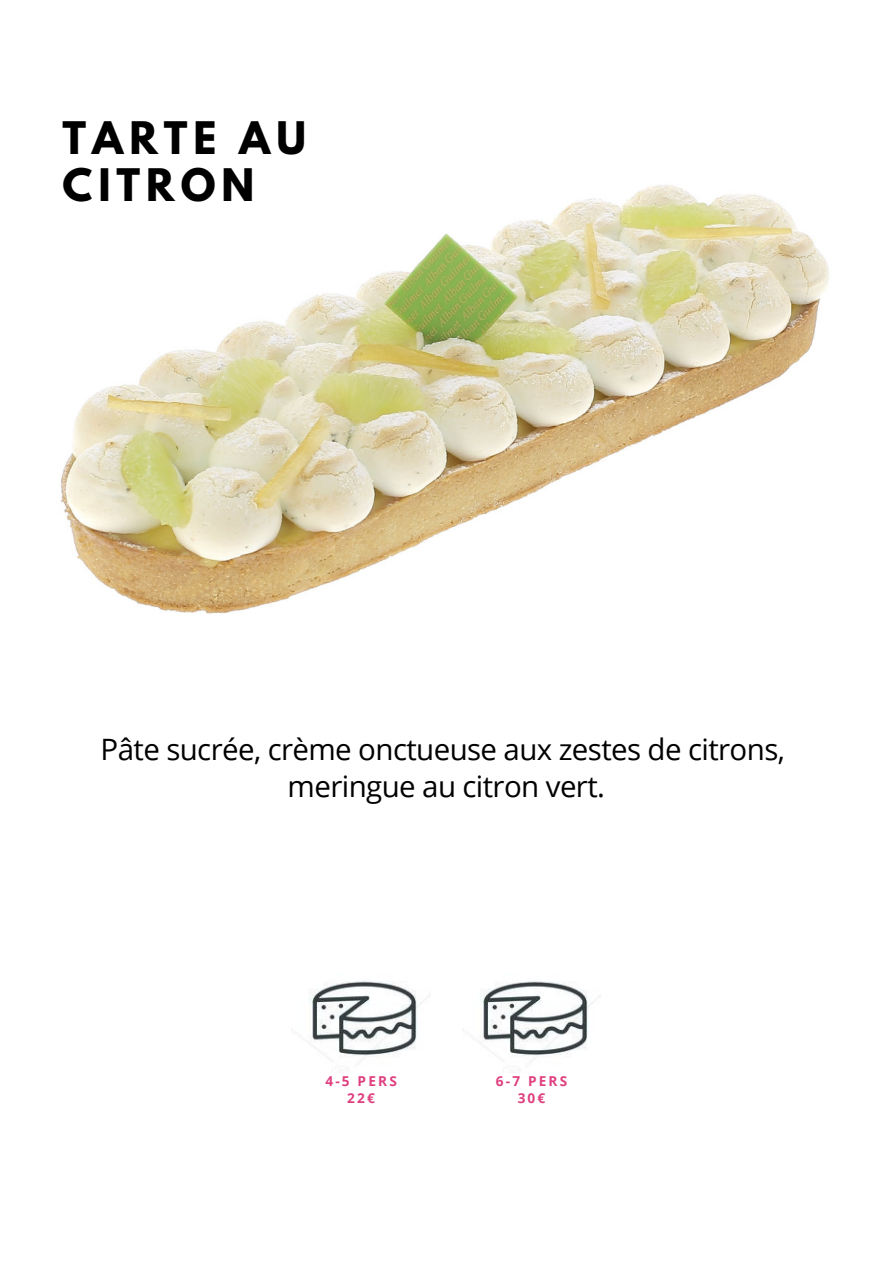
<style>
.page{position:relative;width:893px;height:1264px;background:#fff}
.page>*{position:absolute;margin:0;border:0;box-sizing:border-box;transform-origin:0 0}
.t1{font:700 39.75px/47px "League Spartan";letter-spacing:.15em;color:#000}
.t2{font:29.4px "Open Sans";letter-spacing:-.02em;color:#000}
.t3{font:700 13.65px "Open Sans";letter-spacing:.16em;color:#df3f7f}
</style>
<div class="page">
<img style="left:61px;top:185px;width:768px;height:429px">
<img style="left:292px;top:981px;width:137px;height:82px">
<img style="left:463px;top:981px;width:137px;height:82px">
<p class="t1" style="left:63px;top:119px;width:245px">TARTE AU<br>CITRON</p>
<p class="t2" style="left:101px;top:728px;width:685px">Pâte sucrée, crème onctueuse aux zestes de citrons,</p>
<p class="t2" style="left:287px;top:766px;width:319px">meringue au citron vert.</p>
<p class="t3" style="left:325px;top:1071px;width:73px">4-5 PERS</p>
<p class="t3" style="left:347px;top:1087px;width:29px">22€</p>
<p class="t3" style="left:496px;top:1071px;width:73px">6-7 PERS</p>
<p class="t3" style="left:517px;top:1087px;width:29px">30€</p>
</div>
